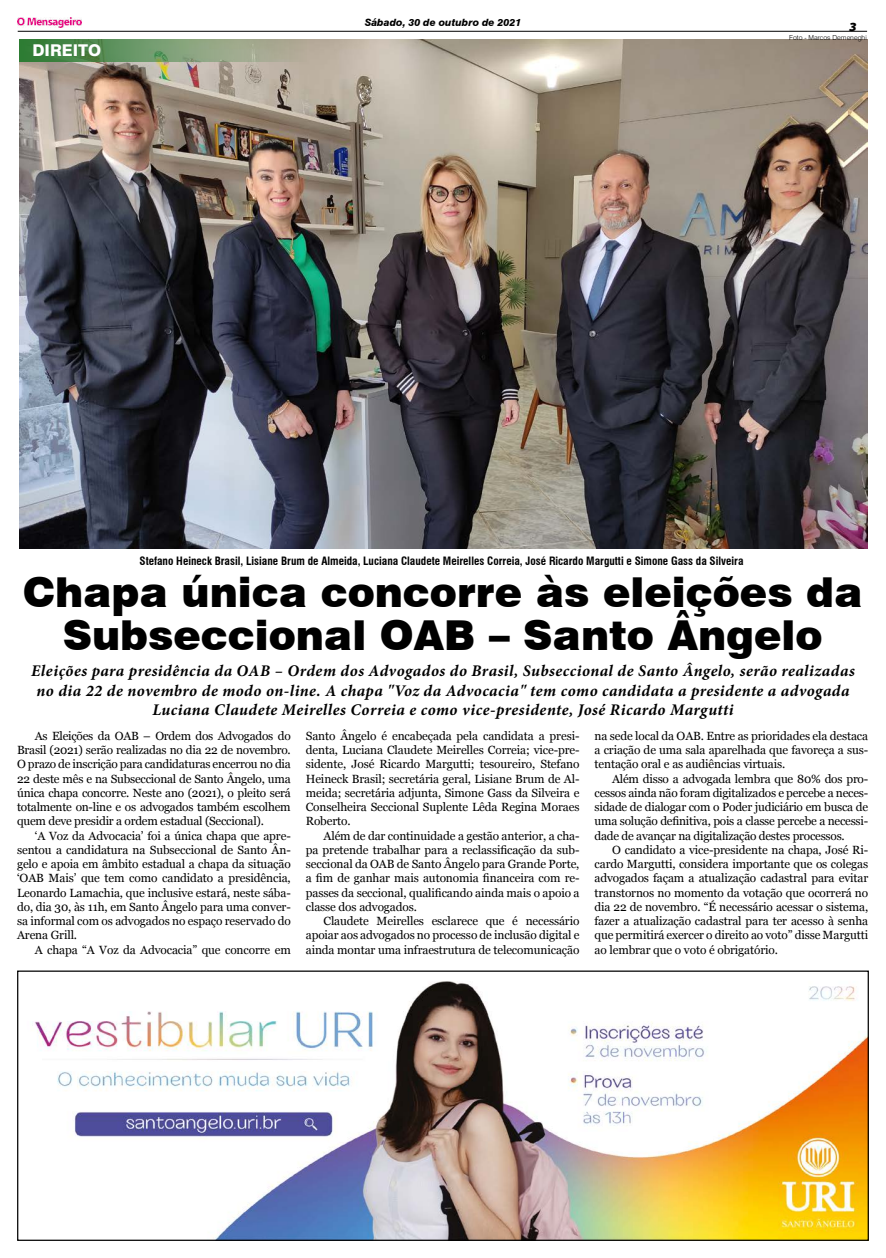
<style>
.page{position:relative;width:886px;height:1258px;background:#fff}
.page>*{position:absolute;margin:0;border:0;box-sizing:border-box;transform-origin:0 0}
.t1{font:900 41.25px/42.5px "Swiss 721 BT";color:#000;text-align:center}
.t2{font:italic 700 16.25px/19.5px "Minion Pro";letter-spacing:.025em;color:#000;text-align:center}
.t3{font:800 16.25px "Swiss 721 BT";color:#fff}
.t4{font:italic 900 semi-expanded 12.5px "Myriad Pro";color:#000}
.t5{font:11.88px/14.2px "Georgia";letter-spacing:-.01em;color:#000;text-align:justify}
.t6{font:700 condensed 11.25px "Swiss 721 BT";color:#000}
.t7{font:italic 800 10px "Swiss 721 BT";color:#000}
.t8{font:300 6.88px "Swiss 721 BT";color:#000}
</style>
<div class="page">
<img style="left:18px;top:18px;width:63px;height:9px">
<hr style="left:18px;top:31px;width:849px;height:1px;background:#000">
<img style="left:34px;top:981px;width:833px;height:258px">
<img style="left:19px;top:40px;width:848px;height:509px">
<svg style="left:19px;top:40px;width:288px;height:22px;background:#75986c"></svg>
<h2 class="t3" style="left:32px;top:40px;width:70px">DIREITO</h2>
<p class="t7" style="left:365px;top:17px;width:158px">Sábado, 30 de outubro de 2021</p>
<p class="t4" style="left:849px;top:18px;width:9px">3</p>
<p class="t8" style="left:789px;top:33px;width:79px">Foto - Marcos Demeneghi</p>
<p class="t6" style="left:139px;top:554px;width:605px">Stefano Heineck Brasil, Lisiane Brum de Almeida, Luciana Claudete Meirelles Correia, José Ricardo Margutti e Simone Gass da Silveira</p>
<h1 class="t1" style="left:23px;top:571px;width:841px">Chapa única concorre às eleições da<br>Subseccional OAB – Santo Ângelo</h1>
<p class="t2" style="left:31px;top:661px;width:825px">Eleições para presidência da OAB – Ordem dos Advogados do Brasil, Subseccional de Santo Ângelo, serão realizadas no dia 22 de novembro de modo on-line. A chapa "Voz da Advocacia" tem como candidata a presidente a advogada<br>Luciana Claudete Meirelles Correia e como vice-presidente, José Ricardo Margutti</p>
<p class="t5" style="left:17px;top:729px;width:275px;text-indent:18px">As Eleições da OAB – Ordem dos Advogados do Brasil (2021) serão realizadas no dia 22 de novembro.<br>O prazo de inscrição para candidaturas encerrou no dia 22 deste mês e na Subseccional de Santo Ângelo, uma única chapa concorre. Neste ano (2021), o pleito será totalmente on-line e os advogados também escolhem quem deve presidir a ordem estadual (Seccional).</p>
<p class="t5" style="left:17px;top:829px;width:275px;text-indent:18px">‘A Voz da Advocacia’ foi a única chapa que apre&shy;sentou a candidatura na Subseccional de Santo Ân&shy;gelo e apoia em âmbito estadual a chapa da situação ‘OAB Mais’ que tem como candidato a presidência, Leonardo Lamachia, que inclusive estará, neste sába&shy;do, dia 30, às 11h, em Santo Ângelo para uma conver&shy;sa informal com os advogados no espaço reservado do Arena Grill.</p>
<p class="t5" style="left:35px;top:943px;width:257px">A chapa “A Voz da Advocacia” que concorre em</p>
<p class="t5" style="left:306px;top:729px;width:275px">Santo Ângelo é encabeçada pela candidata a presi&shy;denta, Luciana Claudete Meirelles Correia; vice-pre&shy;sidente, José Ricardo Margutti; tesoureiro, Stefano Heineck Brasil; secretária geral, Lisiane Brum de Al&shy;meida; secretária adjunta, Simone Gass da Silveira e Conselheira Seccional Suplente Lêda Regina Moraes Roberto.</p>
<p class="t5" style="left:306px;top:829px;width:275px;text-indent:18px">Além de dar continuidade a gestão anterior, a cha&shy;pa pretende trabalhar para a reclassificação da sub&shy;seccional da OAB de Santo Ângelo para Grande Porte, a fim de ganhar mais autonomia financeira com re&shy;passes da seccional, qualificando ainda mais o apoio a classe dos advogados.</p>
<p class="t5" style="left:306px;top:914px;width:275px;text-indent:18px">Claudete Meirelles esclarece que é necessário apoiar aos advogados no processo de inclusão digital e ainda montar uma infraestrutura de telecomunicação</p>
<p class="t5" style="left:594px;top:729px;width:275px">na sede local da OAB. Entre as prioridades ela destaca a criação de uma sala aparelhada que favoreça a sus&shy;tentação oral e as audiências virtuais.</p>
<p class="t5" style="left:594px;top:772px;width:275px;text-indent:18px">Além disso a advogada lembra que 80% dos pro&shy;cessos ainda não foram digitalizados e percebe a neces&shy;sidade de dialogar com o Poder judiciário em busca de uma solução definitiva, pois a classe percebe a necessi&shy;dade de avançar na digitalização destes processos.</p>
<p class="t5" style="left:594px;top:843px;width:275px;text-indent:18px">O candidato a vice-presidente na chapa, José Ri&shy;cardo Margutti, considera importante que os colegas advogados façam a atualização cadastral para evitar transtornos no momento da votação que ocorrerá no dia 22 de novembro. “É necessário acessar o sistema, fazer a atualização cadastral para ter acesso à senha que permitirá exercer o direito ao voto” disse Margutti ao lembrar que o voto é obrigatório.</p>
</div>
